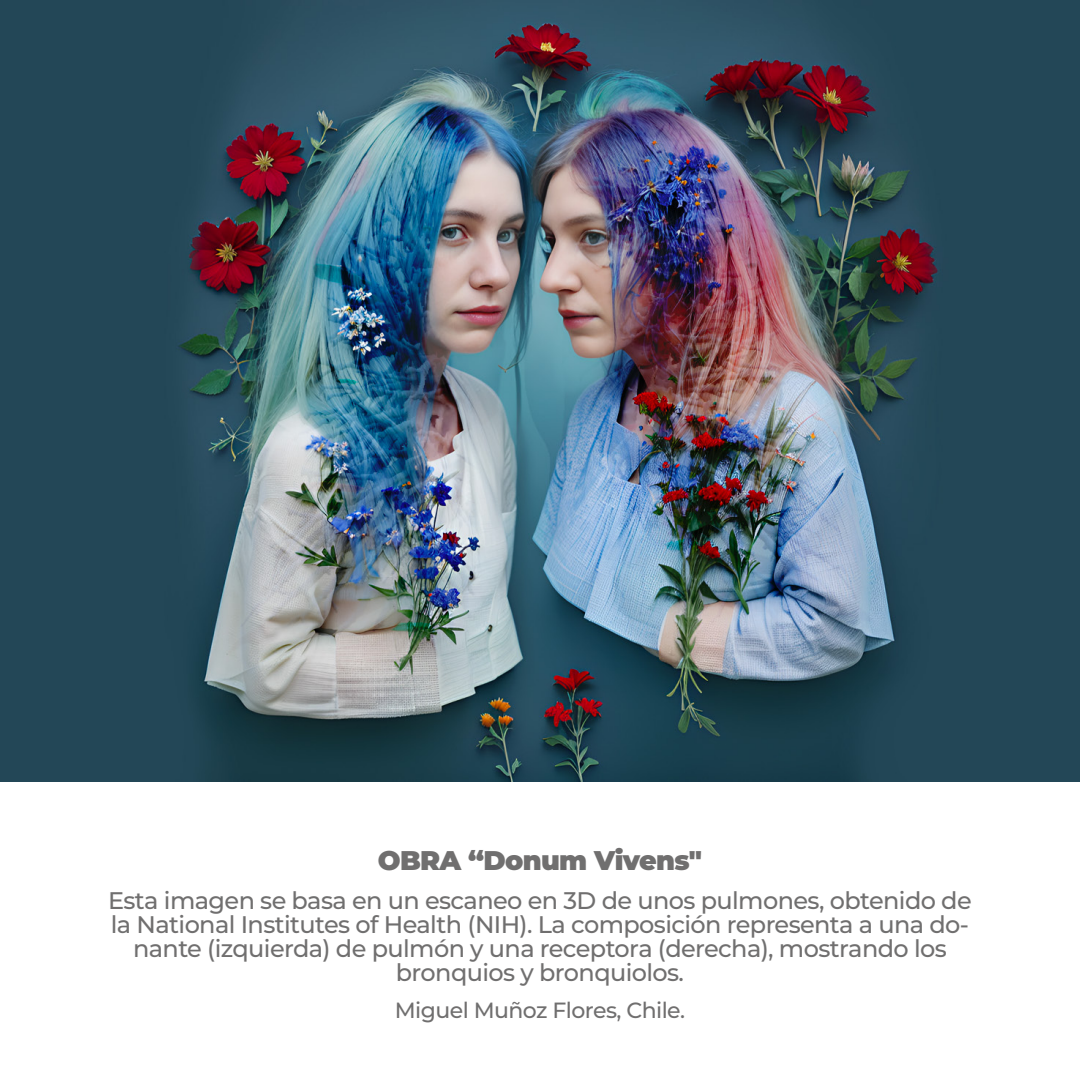
<style>
.page{position:relative;width:1080px;height:1080px;background:#fff}
.page>*{position:absolute;margin:0;border:0;box-sizing:border-box;transform-origin:0 0}
.t1{font:900 27px "Montserrat";letter-spacing:-.025em;color:#706f6f}
.t2{font:500 24px/24px "Montserrat";letter-spacing:-.025em;color:#706f6f;text-align:center}
.t3{font:500 22px "Montserrat";letter-spacing:-.025em;color:#706f6f}
</style>
<div class="page">
<img style="left:0;top:0;width:1080px;height:781px">
<p class="t1" style="left:378px;top:840px;width:326px">OBRA “Donum Vivens"</p>
<p class="t2" style="left:108px;top:887px;width:865px">Esta imagen se basa en un escaneo en 3D de unos pulmones, obtenido de la National Institutes of Health (NIH). La composición representa a una do&shy;nante (izquierda) de pulmón y una receptora (derecha), mostrando los bronquios y bronquiolos.</p>
<p class="t3" style="left:395px;top:995px;width:292px">Miguel Muñoz Flores, Chile.</p>
</div>
